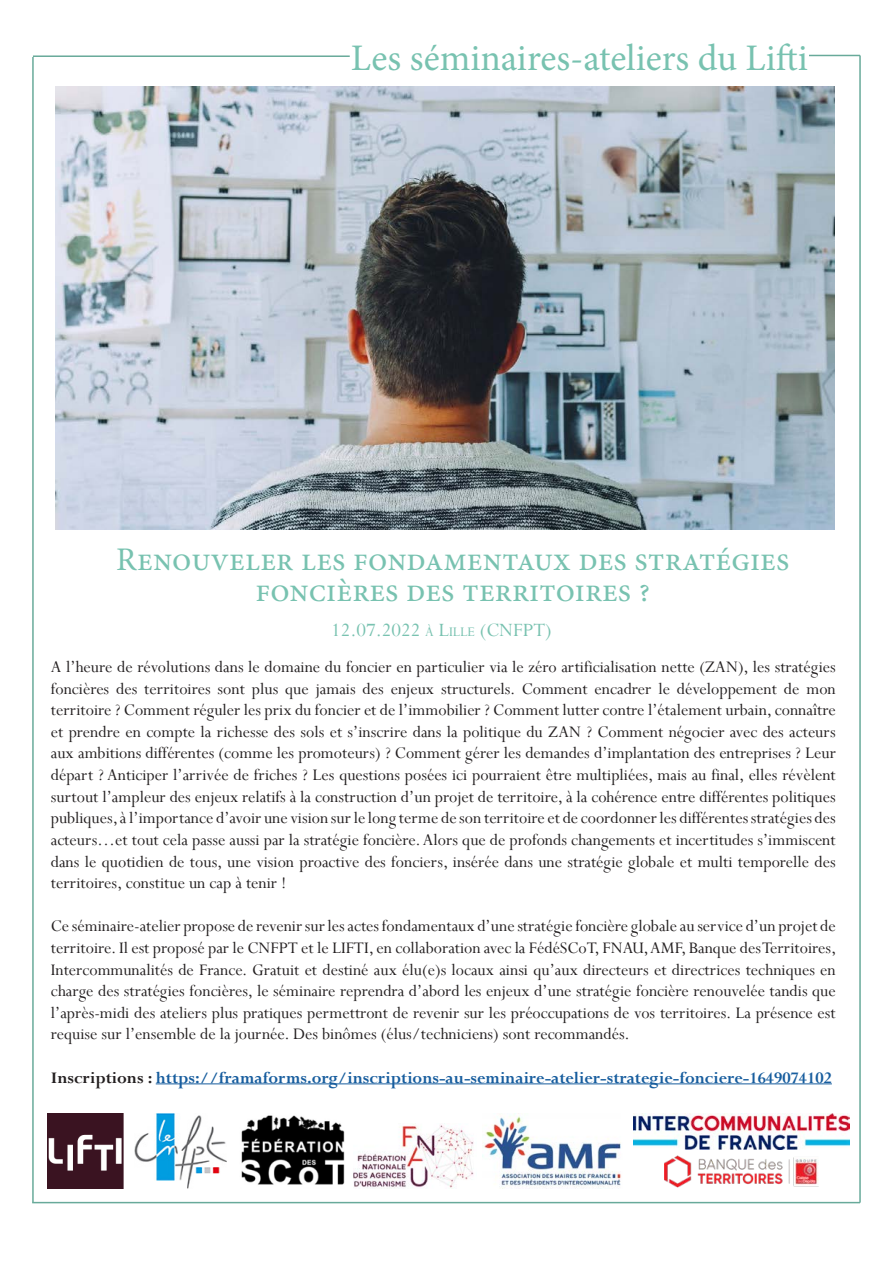
<style>
.page{position:relative;width:893px;height:1263px;background:#fff}
.page>*{position:absolute;margin:0;border:0;box-sizing:border-box;transform-origin:0 0}
.t1{font:37.5px "Minion Pro";color:#78c2b0}
.t2{font:33px/31.5px "Minion Pro";color:#78c2b0;text-align:center}
.Texte_corps{font:21px "Perpetua";color:#78c2b0}
.t3{font:18px/21.6px "Perpetua";color:#231f20;text-align:justify}
.t4{font:700 18px "Perpetua";color:#175d9e}
.s1{font-size:14.7px}
.s2{color:#231f20}
</style>
<div class="page">
<hr style="left:33px;top:55px;width:317px;height:2px;background:#68aa9a">
<hr style="left:32px;top:57px;width:2px;height:1145px;background:#68aa9a">
<hr style="left:32px;top:1202px;width:828px;height:1px;background:#68aa9a">
<hr style="left:859px;top:55px;width:2px;height:1147px;background:#68aa9a">
<hr style="left:809px;top:55px;width:51px;height:1px;background:#68aa9a">
<hr style="left:156px;top:1083px;width:676px;height:1px;background:#175d9e">
<img style="left:55px;top:87px;width:780px;height:442px">
<img style="left:134px;top:1114px;width:93px;height:74px">
<img style="left:664px;top:1155px;width:155px;height:33px">
<img style="left:633px;top:1114px;width:217px;height:35px">
<img style="left:241px;top:1115px;width:104px;height:70px">
<img style="left:482px;top:1116px;width:139px;height:71px">
<img style="left:48px;top:1114px;width:75px;height:74px">
<img style="left:354px;top:1124px;width:120px;height:64px">
<p class="t1" style="left:351px;top:33px;width:459px">Les séminaires-ateliers du Lifti</p>
<p class="t2" style="left:116px;top:543px;width:675px">Renouveler les fondamentaux des stratégies foncières des territoires ?</p>
<p class="Texte_corps" style="left:331px;top:616px;width:222px">12.07.2022 <span class="s1">à</span> L<span class="s1">ille</span> (CNFPT)</p>
<p class="t3" style="left:51px;top:656px;width:786px">A l’heure de révolutions dans le domaine du foncier en particulier via le zéro artificialisation nette (ZAN), les stratégies foncières des territoires sont plus que jamais des enjeux structurels. Comment encadrer le développement de mon territoire ? Comment réguler les prix du foncier et de l’immobilier ? Comment lutter contre l’étalement urbain, connaître et prendre en compte la richesse des sols et s’inscrire dans la politique du ZAN ? Comment négocier avec des acteurs aux ambitions différentes (comme les promoteurs) ? Comment gérer les demandes d’implantation des entreprises ? Leur départ ? Anticiper l’arrivée de friches ? Les questions posées ici pourraient être multipliées, mais au final, elles révèlent surtout l’ampleur des enjeux relatifs à la construction d’un projet de territoire, à la cohérence entre différentes politiques publiques, à l’importance d’avoir une vision sur le long terme de son territoire et de coordonner les différentes stratégies des acteurs…et tout cela passe aussi par la stratégie foncière. Alors que de profonds changements et incertitudes s’immiscent dans le quotidien de tous, une vision proactive des fonciers, insérée dans une stratégie globale et multi temporelle des territoires, constitue un cap à tenir !</p>
<p class="t3" style="left:51px;top:915px;width:787px">Ce séminaire-atelier propose de revenir sur les actes fondamentaux d’une stratégie foncière globale au service d’un projet de territoire. Il est proposé par le CNFPT et le LIFTI, en collaboration avec la FédéSCoT, FNAU, AMF, Banque des Territoires, Intercommunalités de France. Gratuit et destiné aux élu(e)s locaux ainsi qu’aux directeurs et directrices techniques en charge des stratégies foncières, le séminaire reprendra d’abord les enjeux d’une stratégie foncière renouvelée tandis que l’après-midi des ateliers plus pratiques permettront de revenir sur les préoccupations de vos territoires. La présence est requise sur l’ensemble de la journée. Des binômes (élus/techniciens) sont recommandés.</p>
<p class="t4" style="left:51px;top:1066px;width:782px"><span class="s2">Inscriptions :</span> https://framaforms.org/inscriptions-au-seminaire-atelier-strategie-fonciere-1649074102</p>
</div>
